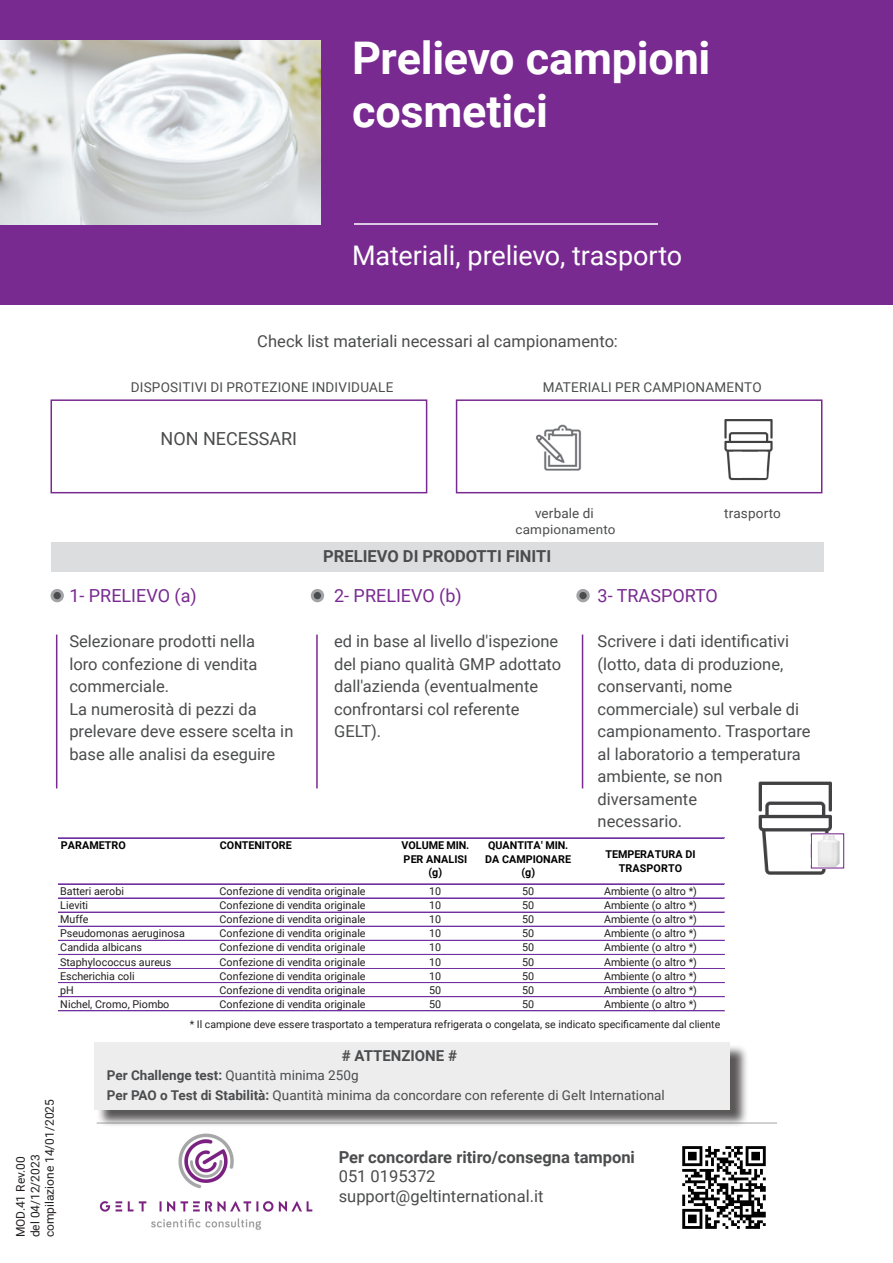
<style>
.page{position:relative;width:893px;height:1263px;background:#fff}
.page>*{position:absolute;margin:0;border:0;box-sizing:border-box;transform-origin:0 0}
.Sub_Header_15{font:700 45px "Roboto";letter-spacing:-.005em;color:#fff}
.Sub-Headline_Body{font:27px "Roboto";letter-spacing:-.01em;color:#fff}
.t1{font:18px "Roboto";color:#792a91}
.t2{font:18px "Roboto";color:#4b4c4d}
.Body_Text_1{font:16.5px/22.5px "Roboto";color:#4b4c4d}
.t3{font:700 16.5px "Roboto";color:#4b4c4d}
.t4{font:700 15px "Roboto";color:#4b4c4d}
.Body_Text_1-2{font:13.5px "Roboto";color:#4b4c4d}
.Body_Text_1-3{font:12.9px "Roboto";letter-spacing:.015em;color:#4b4c4d;scale:1.05 1}
.t5{font:12px "Roboto";color:#231f20}
.t6{font:10.8px "Roboto";color:#221e1f}
.t7{font:700 10.8px/13.8px "Roboto";color:#000;text-align:center}
.t8{font:10.5px "Roboto";color:#231f20}
.s1{font-weight:700}
</style>
<div class="page">
<div style="left:0;top:0;width:893px;height:304px;background:#792a91"></div>
<hr style="left:354px;top:223px;width:304px;height:2px;background:#fff">
<hr style="left:56px;top:635px;width:1px;height:153px;background:#792a91">
<div style="left:52px;top:590px;width:10px;height:11px;background:#4b4c4d;border-radius:50%"></div>
<div style="left:51px;top:589px;width:13px;height:13px;border:3px solid #a3a4a8;border-radius:50%"></div>
<hr style="left:316px;top:635px;width:2px;height:153px;background:#792a91">
<div style="left:312px;top:590px;width:11px;height:11px;background:#4b4c4d;border-radius:50%"></div>
<div style="left:311px;top:589px;width:13px;height:13px;border:3px solid #a3a4a8;border-radius:50%"></div>
<hr style="left:582px;top:635px;width:1px;height:153px;background:#792a91">
<div style="left:578px;top:590px;width:10px;height:11px;background:#4b4c4d;border-radius:50%"></div>
<div style="left:576px;top:589px;width:14px;height:13px;border:3px solid #a3a4a8;border-radius:50%"></div>
<hr style="left:97px;top:1123px;width:680px;height:1px;background:#a3a4a8">
<img style="left:99px;top:1133px;width:214px;height:97px">
<img style="left:682px;top:1146px;width:84px;height:83px">
<img style="left:758px;top:781px;width:85px;height:94px">
<img style="left:813px;top:835px;width:29px;height:31px">
<div style="left:811px;top:833px;width:33px;height:35px;border:1px solid #792a91"></div>
<img style="left:724px;top:419px;width:49px;height:62px">
<img style="left:536px;top:424px;width:45px;height:47px">
<div style="left:456px;top:399px;width:366px;height:94px;border:2px solid #792a91"></div>
<img style="left:0;top:40px;width:321px;height:185px">
<div style="left:51px;top:542px;width:773px;height:30px;background:#dcdddf"></div>
<div style="left:51px;top:399px;width:376px;height:94px;border:2px solid #792a91"></div>
<svg style="left:774px;top:836px;width:37px;height:30px"></svg>
<svg style="left:733px;top:451px;width:34px;height:27px"></svg>
<hr style="left:58px;top:838px;width:666px;height:1px;background:#7030a0">
<hr style="left:58px;top:883px;width:666px;height:1px;background:#7030a0">
<hr style="left:58px;top:884px;width:666px;height:1px;background:#7030a0">
<hr style="left:58px;top:898px;width:666px;height:1px;background:#7030a0">
<hr style="left:58px;top:912px;width:666px;height:1px;background:#7030a0">
<hr style="left:58px;top:926px;width:666px;height:1px;background:#7030a0">
<hr style="left:58px;top:940px;width:666px;height:1px;background:#7030a0">
<hr style="left:58px;top:954px;width:666px;height:1px;background:#7030a0">
<hr style="left:58px;top:968px;width:666px;height:1px;background:#7030a0">
<hr style="left:58px;top:982px;width:666px;height:1px;background:#7030a0">
<hr style="left:58px;top:996px;width:666px;height:1px;background:#7030a0">
<hr style="left:58px;top:997px;width:666px;height:1px;background:#7030a0">
<hr style="left:58px;top:1010px;width:666px;height:1px;background:#7030a0">
<hr style="left:58px;top:1011px;width:666px;height:1px;background:#7030a0">
<div style="left:97px;top:1044px;width:652px;height:84px;background:#231f20;opacity:.75"></div>
<div style="left:95px;top:1042px;width:635px;height:67px;background:#ededee"></div>
<p class="Sub_Header_15" style="left:352px;top:27px;width:360px">Prelievo campioni</p>
<p class="Sub_Header_15" style="left:352px;top:79px;width:197px">cosmetici</p>
<p class="Sub-Headline_Body" style="left:352px;top:237px;width:331px">Materiali, prelievo, trasporto</p>
<p class="Body_Text_1" style="left:257px;top:329px;width:362px">Check list materiali necessari al campionamento:</p>
<p class="Body_Text_1-2" style="left:131px;top:377px;width:264px">DISPOSITIVI DI PROTEZIONE INDIVIDUALE</p>
<p class="Body_Text_1-2" style="left:543px;top:377px;width:220px">MATERIALI PER CAMPIONAMENTO</p>
<p class="t2" style="left:161px;top:426px;width:138px">NON NECESSARI</p>
<p class="t1" style="left:69px;top:583px;width:129px">1- PRELIEVO (a)</p>
<p class="Body_Text_1" style="left:69px;top:630px;width:190px">Selezionare prodotti nella loro confezione di vendita commerciale.</p>
<p class="Body_Text_1" style="left:69px;top:697px;width:226px">La numerosità di pezzi da prelevare deve essere scelta in base alle analisi da eseguire</p>
<p class="Body_Text_1-2" style="left:535px;top:503px;width:60px">verbale di</p>
<p class="Body_Text_1-2" style="left:724px;top:503px;width:58px">trasporto</p>
<p class="Body_Text_1-3" style="left:515px;top:521px;width:97px">campionamento</p>
<p class="t3" style="left:323px;top:545px;width:229px">PRELIEVO DI PRODOTTI FINITI</p>
<p class="t1" style="left:334px;top:583px;width:129px">2- PRELIEVO (b)</p>
<p class="Body_Text_1" style="left:334px;top:630px;width:229px">ed in base al livello d'ispezione del piano qualità GMP adottato dall'azienda (eventualmente confrontarsi col referente<br>GELT).</p>
<p class="t1" style="left:598px;top:583px;width:122px">3- TRASPORTO</p>
<p class="Body_Text_1" style="left:598px;top:630px;width:215px">Scrivere i dati identificativi (lotto, data di produzione, conservanti, nome commerciale) sul verbale di campionamento. Trasportare al laboratorio a temperatura ambiente, se non</p>
<p class="Body_Text_1" style="left:598px;top:787px;width:101px">diversamente</p>
<p class="Body_Text_1" style="left:598px;top:810px;width:86px">necessario.</p>
<p class="t7" style="left:61px;top:838px;width:67px">PARAMETRO</p>
<p class="t7" style="left:220px;top:838px;width:73px">CONTENITORE</p>
<p class="t7" style="left:401px;top:838px;width:69px">VOLUME MIN.<br>PER ANALISI (g)</p>
<p class="t7" style="left:485px;top:838px;width:88px">QUANTITA' MIN.<br>DA CAMPIONARE (g)</p>
<p class="t7" style="left:605px;top:847px;width:92px">TEMPERATURA DI<br>TRASPORTO</p>
<p class="t6" style="left:60px;top:883px;width:65px">Batteri aerobi</p>
<p class="t6" style="left:220px;top:883px;width:148px">Confezione di vendita originale</p>
<p class="t6" style="left:429px;top:883px;width:13px">10</p>
<p class="t6" style="left:522px;top:883px;width:13px">50</p>
<p class="t6" style="left:604px;top:883px;width:94px">Ambiente (o altro *)</p>
<p class="t6" style="left:60px;top:898px;width:29px">Lieviti</p>
<p class="t6" style="left:220px;top:898px;width:148px">Confezione di vendita originale</p>
<p class="t6" style="left:429px;top:898px;width:13px">10</p>
<p class="t6" style="left:522px;top:898px;width:13px">50</p>
<p class="t6" style="left:604px;top:898px;width:94px">Ambiente (o altro *)</p>
<p class="t6" style="left:60px;top:912px;width:30px">Muffe</p>
<p class="t6" style="left:220px;top:912px;width:148px">Confezione di vendita originale</p>
<p class="t6" style="left:429px;top:912px;width:13px">10</p>
<p class="t6" style="left:522px;top:912px;width:13px">50</p>
<p class="t6" style="left:604px;top:912px;width:94px">Ambiente (o altro *)</p>
<p class="t6" style="left:60px;top:926px;width:126px">Pseudomonas aeruginosa</p>
<p class="t6" style="left:220px;top:926px;width:148px">Confezione di vendita originale</p>
<p class="t6" style="left:429px;top:926px;width:13px">10</p>
<p class="t6" style="left:522px;top:926px;width:13px">50</p>
<p class="t6" style="left:604px;top:926px;width:94px">Ambiente (o altro *)</p>
<p class="t6" style="left:60px;top:940px;width:83px">Candida albicans</p>
<p class="t6" style="left:220px;top:940px;width:148px">Confezione di vendita originale</p>
<p class="t6" style="left:429px;top:940px;width:13px">10</p>
<p class="t6" style="left:522px;top:940px;width:13px">50</p>
<p class="t6" style="left:604px;top:940px;width:94px">Ambiente (o altro *)</p>
<p class="t6" style="left:60px;top:954px;width:113px">Staphylococcus aureus</p>
<p class="t6" style="left:220px;top:954px;width:148px">Confezione di vendita originale</p>
<p class="t6" style="left:429px;top:954px;width:13px">10</p>
<p class="t6" style="left:522px;top:954px;width:13px">50</p>
<p class="t6" style="left:604px;top:954px;width:94px">Ambiente (o altro *)</p>
<p class="t6" style="left:60px;top:968px;width:76px">Escherichia coli</p>
<p class="t6" style="left:220px;top:968px;width:148px">Confezione di vendita originale</p>
<p class="t6" style="left:429px;top:968px;width:13px">10</p>
<p class="t6" style="left:522px;top:968px;width:13px">50</p>
<p class="t6" style="left:604px;top:968px;width:94px">Ambiente (o altro *)</p>
<p class="t6" style="left:60px;top:982px;width:15px">pH</p>
<p class="t6" style="left:220px;top:982px;width:148px">Confezione di vendita originale</p>
<p class="t6" style="left:429px;top:982px;width:13px">50</p>
<p class="t6" style="left:522px;top:982px;width:13px">50</p>
<p class="t6" style="left:604px;top:982px;width:94px">Ambiente (o altro *)</p>
<p class="t6" style="left:60px;top:996px;width:111px">Nichel, Cromo, Piombo</p>
<p class="t6" style="left:220px;top:996px;width:148px">Confezione di vendita originale</p>
<p class="t6" style="left:429px;top:996px;width:13px">50</p>
<p class="t6" style="left:522px;top:996px;width:13px">50</p>
<p class="t6" style="left:604px;top:996px;width:94px">Ambiente (o altro *)</p>
<p class="t4" style="left:342px;top:1045px;width:117px"># ATTENZIONE #</p>
<p class="Body_Text_1-2" style="left:107px;top:1066px;width:253px"><span class="s1">Per Challenge test:</span> Quantità minima 250g</p>
<p class="Body_Text_1-2" style="left:107px;top:1085px;width:560px"><span class="s1">Per PAO o Test di Stabilità:</span> Quantità minima da concordare con referente di Gelt International</p>
<p class="t8" style="left:190px;top:1017px;width:532px">* Il campione deve essere trasportato a temperatura refrigerata o congelata, se indicato specificamente dal cliente</p>
<p class="t5" style="left:41px;top:1237px;width:140px;rotate:-90deg">compilazione 14/01/2025</p>
<p class="t3" style="left:339px;top:1145px;width:298px">Per concordare ritiro/consegna tamponi</p>
<p class="Body_Text_1" style="left:339px;top:1165px;width:98px">051 0195372</p>
<p class="Body_Text_1" style="left:339px;top:1184px;width:206px">support@geltinternational.it</p>
<p class="t5" style="left:12px;top:1237px;width:83px;rotate:-90deg">MOD.41 Rev.00</p>
<p class="t5" style="left:27px;top:1237px;width:84px;rotate:-90deg">del 04/12/2023</p>
</div>
